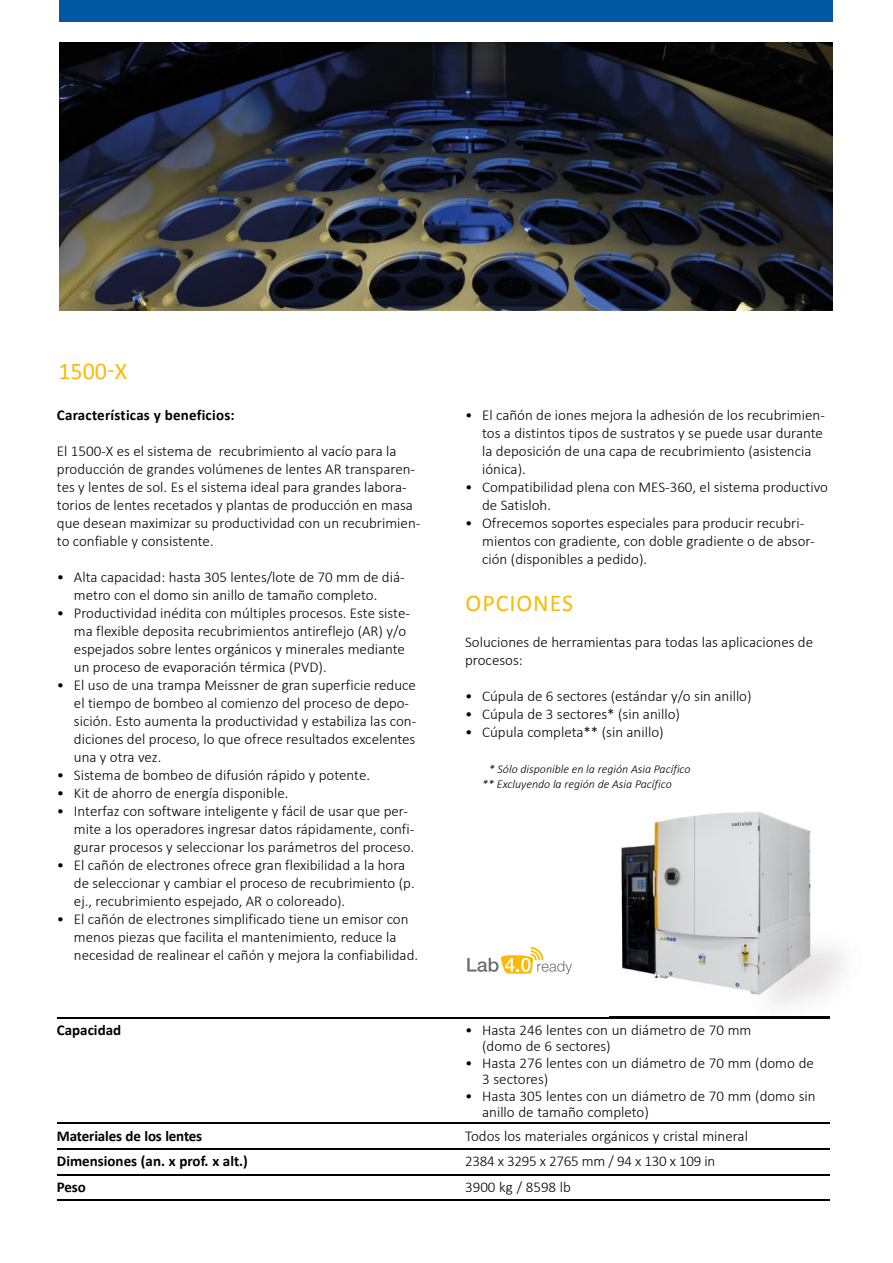
<style>
.page{position:relative;width:893px;height:1263px;background:#fff}
.page>*{position:absolute;margin:0;border:0;box-sizing:border-box;transform-origin:0 0}
.t1{font:24px "Calibri";letter-spacing:.04em;color:#fbba07}
.t2{font:300 15px/18px "Calibri";color:#000}
.t3{font:700 15px "Calibri";color:#000}
.t4{font:300 15px "Calibri";letter-spacing:-.02em;color:#000}
.t5{font:italic 300 12px/14.4px "Calibri";color:#000}
</style>
<div class="page">
<div style="left:59px;top:0;width:774px;height:21px;background:#0058a2"></div>
<img style="left:59px;top:43px;width:774px;height:267px">
<hr style="left:57px;top:1017px;width:140px;height:1px;background:#000">
<hr style="left:197px;top:1017px;width:268px;height:1px;background:#000">
<hr style="left:465px;top:1017px;width:234px;height:1px;background:#000">
<hr style="left:57px;top:1123px;width:140px;height:1px;background:#000">
<hr style="left:197px;top:1123px;width:268px;height:1px;background:#000">
<hr style="left:465px;top:1123px;width:234px;height:1px;background:#000">
<hr style="left:699px;top:1123px;width:130px;height:1px;background:#000">
<hr style="left:57px;top:1148px;width:140px;height:2px;background:#000">
<hr style="left:197px;top:1148px;width:268px;height:2px;background:#000">
<hr style="left:465px;top:1148px;width:234px;height:2px;background:#000">
<hr style="left:699px;top:1148px;width:130px;height:2px;background:#000">
<hr style="left:57px;top:1174px;width:140px;height:1px;background:#000">
<hr style="left:197px;top:1174px;width:268px;height:1px;background:#000">
<hr style="left:465px;top:1174px;width:234px;height:1px;background:#000">
<hr style="left:699px;top:1174px;width:130px;height:1px;background:#000">
<hr style="left:57px;top:1199px;width:140px;height:2px;background:#000">
<hr style="left:197px;top:1199px;width:268px;height:2px;background:#000">
<hr style="left:465px;top:1199px;width:234px;height:2px;background:#000">
<hr style="left:699px;top:1199px;width:130px;height:2px;background:#000">
<img style="left:610px;top:811px;width:233px;height:207px">
<img style="left:610px;top:1017px;width:219px;height:1px">
<svg style="left:467px;top:947px;width:105px;height:27px"></svg>
<h1 class="t1" style="left:58px;top:354px;width:70px">1500-X</h1>
<p class="t3" style="left:57px;top:405px;width:179px">Características y beneficios:</p>
<p class="t2" style="left:57px;top:442px;width:365px">El 1500-X es el sistema de recubrimiento al vacío para la producción de grandes volúmenes de lentes AR transparen&shy;tes y lentes de sol. Es el sistema ideal para grandes labora&shy;torios de lentes recetados y plantas de producción en masa que desean maximizar su productividad con un recubrimien&shy;to confiable y consistente.</p>
<p class="t2" style="left:74px;top:568px;width:332px;text-indent:-17px">• Alta capacidad: hasta 305 lentes/lote de 70 mm de diá&shy;metro con el domo sin anillo de tamaño completo.</p>
<p class="t2" style="left:74px;top:604px;width:338px;text-indent:-17px">• Productividad inédita con múltiples procesos. Este siste&shy;ma flexible deposita recubrimientos antireflejo (AR) y/o espejados sobre lentes orgánicos y minerales mediante un proceso de evaporación térmica (PVD).</p>
<p class="t2" style="left:74px;top:676px;width:344px;text-indent:-17px">• El uso de una trampa Meissner de gran superficie reduce el tiempo de bombeo al comienzo del proceso de depo&shy;sición. Esto aumenta la productividad y estabiliza las con&shy;diciones del proceso, lo que ofrece resultados excelentes una y otra vez.</p>
<p class="t2" style="left:57px;top:766px;width:315px">• Sistema de bombeo de difusión rápido y potente.</p>
<p class="t2" style="left:57px;top:784px;width:233px">• Kit de ahorro de energía disponible.</p>
<p class="t2" style="left:74px;top:802px;width:342px;text-indent:-17px">• Interfaz con software inteligente y fácil de usar que per&shy;mite a los operadores ingresar datos rápidamente, confi&shy;gurar procesos y seleccionar los parámetros del proceso.</p>
<p class="t2" style="left:74px;top:856px;width:342px;text-indent:-17px">• El cañón de electrones ofrece gran flexibilidad a la hora de seleccionar y cambiar el proceso de recubrimiento (p. ej., recubrimiento espejado, AR o coloreado).</p>
<p class="t2" style="left:74px;top:910px;width:346px;text-indent:-17px">• El cañón de electrones simplificado tiene un emisor con menos piezas que facilita el mantenimiento, reduce la necesidad de realinear el cañón y mejora la confiabilidad.</p>
<p class="t2" style="left:482px;top:406px;width:344px;text-indent:-17px">• El cañón de iones mejora la adhesión de los recubrimien&shy;tos a distintos tipos de sustratos y se puede usar durante la deposición de una capa de recubrimiento (asistencia iónica).</p>
<p class="t2" style="left:482px;top:478px;width:347px;text-indent:-17px">• Compatibilidad plena con MES-360, el sistema productivo de Satisloh.</p>
<p class="t2" style="left:482px;top:514px;width:334px;text-indent:-17px">• Ofrecemos soportes especiales para producir recubri&shy;mientos con gradiente, con doble gradiente o de absor&shy;ción (disponibles a pedido).</p>
<h1 class="t1" style="left:466px;top:586px;width:109px">OPCIONES</h1>
<p class="t2" style="left:465px;top:633px;width:350px">Soluciones de herramientas para todas las aplicaciones de procesos:</p>
<p class="t2" style="left:465px;top:687px;width:288px">• Cúpula de 6 sectores (estándar y/o sin anillo)</p>
<p class="t2" style="left:465px;top:705px;width:216px">• Cúpula de 3 sectores* (sin anillo)</p>
<p class="t2" style="left:465px;top:723px;width:200px">• Cúpula completa** (sin anillo)</p>
<p class="t5" style="left:482px;top:762px;width:210px;text-indent:7px">* Sólo disponible en la región Asia Pacífico ** Excluyendo la región de Asia Pacífico</p>
<p class="t3" style="left:57px;top:1019px;width:66px">Capacidad</p>
<p class="t2" style="left:482px;top:1021px;width:271px;line-height:16.5px;text-indent:-17px">• Hasta 246 lentes con un diámetro de 70 mm (domo de 6 sectores)</p>
<p class="t2" style="left:482px;top:1054px;width:333px;line-height:16.5px;text-indent:-17px">• Hasta 276 lentes con un diámetro de 70 mm (domo de<br>3 sectores)</p>
<p class="t2" style="left:482px;top:1087px;width:335px;line-height:16.5px;text-indent:-17px">• Hasta 305 lentes con un diámetro de 70 mm (domo sin anillo de tamaño completo)</p>
<p class="t3" style="left:57px;top:1125px;width:147px">Materiales de los lentes</p>
<p class="t2" style="left:465px;top:1126px;width:284px">Todos los materiales orgánicos y cristal mineral</p>
<p class="t3" style="left:57px;top:1151px;width:193px">Dimensiones (an. x prof. x alt.)</p>
<p class="t4" style="left:465px;top:1152px;width:252px">2384 x 3295 x 2765 mm / 94 x 130 x 109 in</p>
<p class="t3" style="left:57px;top:1176px;width:30px">Peso</p>
<p class="t2" style="left:465px;top:1178px;width:107px">3900 kg / 8598 lb</p>
</div>
